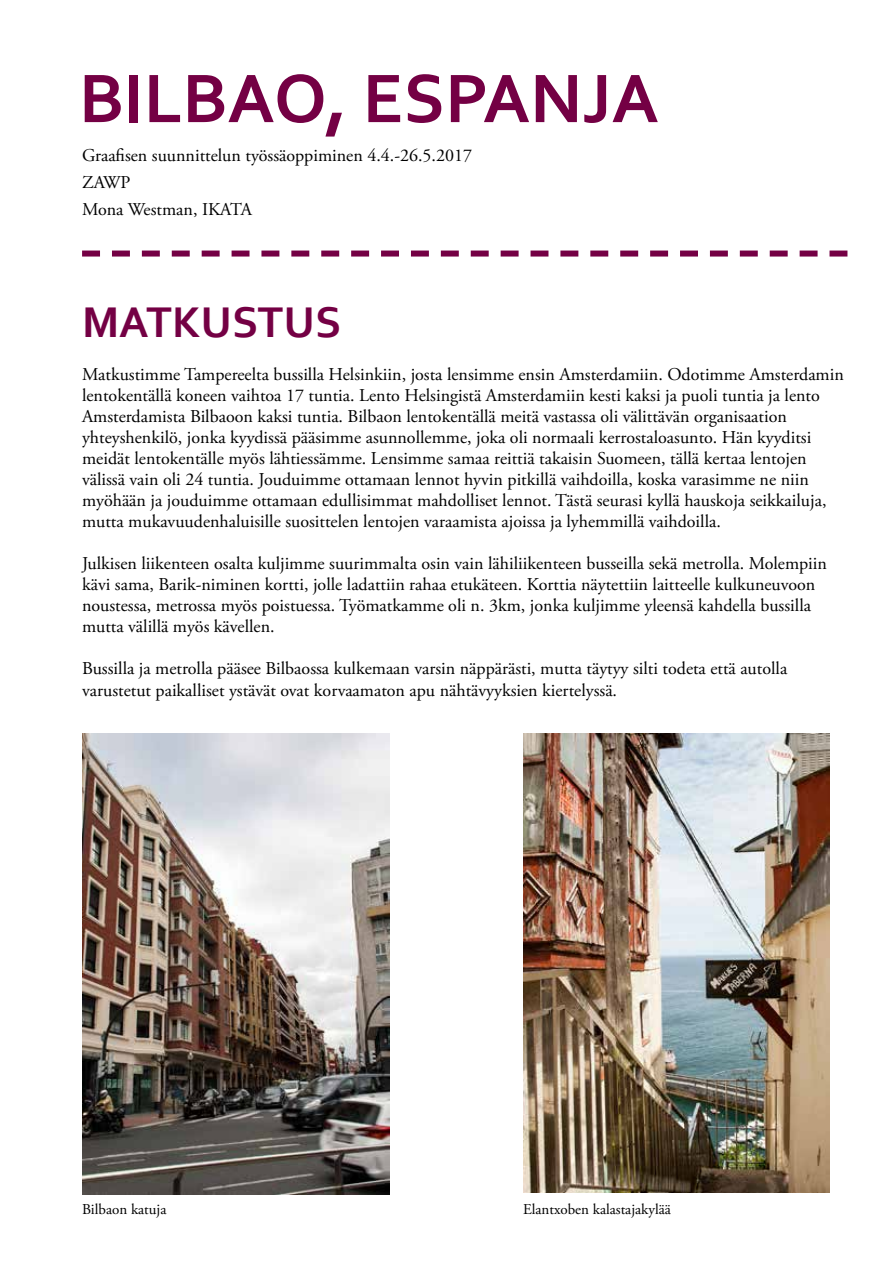
<style>
.page{position:relative;width:893px;height:1263px;background:#fff}
.page>*{position:absolute;margin:0;border:0;box-sizing:border-box;transform-origin:0 0}
.t1{font:700 72px "Corbel";color:#740044}
.t2{font:700 45px "Corbel";color:#740044}
.t3{font:18px/21px "Adobe Garamond Pro";color:#000}
.t4{font:15px "Adobe Garamond Pro";color:#000}
</style>
<div class="page">
<svg style="left:82px;top:251px;width:765px;height:6px"></svg>
<img style="left:523px;top:733px;width:306px;height:459px">
<img style="left:82px;top:733px;width:307px;height:461px">
<h1 class="t1" style="left:79px;top:54px;width:581px">BILBAO, ESPANJA</h1>
<p class="t3" style="left:82px;top:143px;width:392px;line-height:27px">Graafisen suunnittelun työssäoppiminen 4.4.-26.5.2017<br>ZAWP<br>Mona Westman, IKATA</p>
<h2 class="t2" style="left:82px;top:295px;width:261px">MATKUSTUS</h2>
<p class="t3" style="left:82px;top:364px;width:763px">Matkustimme Tampereelta bussilla Helsinkiin, josta lensimme ensin Amsterdamiin. Odotimme Amsterdamin lentokentällä koneen vaihtoa 17 tuntia. Lento Helsingistä Amsterdamiin kesti kaksi ja puoli tuntia ja lento Amsterdamista Bilbaoon kaksi tuntia. Bilbaon lentokentällä meitä vastassa oli välittävän organisaation yhteyshenkilö, jonka kyydissä pääsimme asunnollemme, joka oli normaali kerrostaloasunto. Hän kyyditsi meidät lentokentälle myös lähtiessämme. Lensimme samaa reittiä takaisin Suomeen, tällä kertaa lentojen välissä vain oli 24 tuntia. Jouduimme ottamaan lennot hyvin pitkillä vaihdoilla, koska varasimme ne niin myöhään ja jouduimme ottamaan edullisimmat mahdolliset lennot. Tästä seurasi kyllä hauskoja seikkailuja, mutta mukavuudenhaluisille suosittelen lentojen varaamista ajoissa ja lyhemmillä vaihdoilla.</p>
<p class="t3" style="left:82px;top:553px;width:746px">Julkisen liikenteen osalta kuljimme suurimmalta osin vain lähiliikenteen busseilla sekä metrolla. Molempiin kävi sama, Barik-niminen kortti, jolle ladattiin rahaa etukäteen. Korttia näytettiin laitteelle kulkuneuvoon noustessa, metrossa myös poistuessa. Työmatkamme oli n. 3km, jonka kuljimme yleensä kahdella bussilla mutta välillä myös kävellen.</p>
<p class="t3" style="left:82px;top:658px;width:707px;line-height:21.6px">Bussilla ja metrolla pääsee Bilbaossa kulkemaan varsin näppärästi, mutta täytyy silti todeta että autolla varustetut paikalliset ystävät ovat korvaamaton apu nähtävyyksien kiertelyssä.</p>
<p class="t4" style="left:82px;top:1200px;width:86px">Bilbaon katuja</p>
<p class="t4" style="left:523px;top:1200px;width:149px">Elantxoben kalastajakylää</p>
</div>
